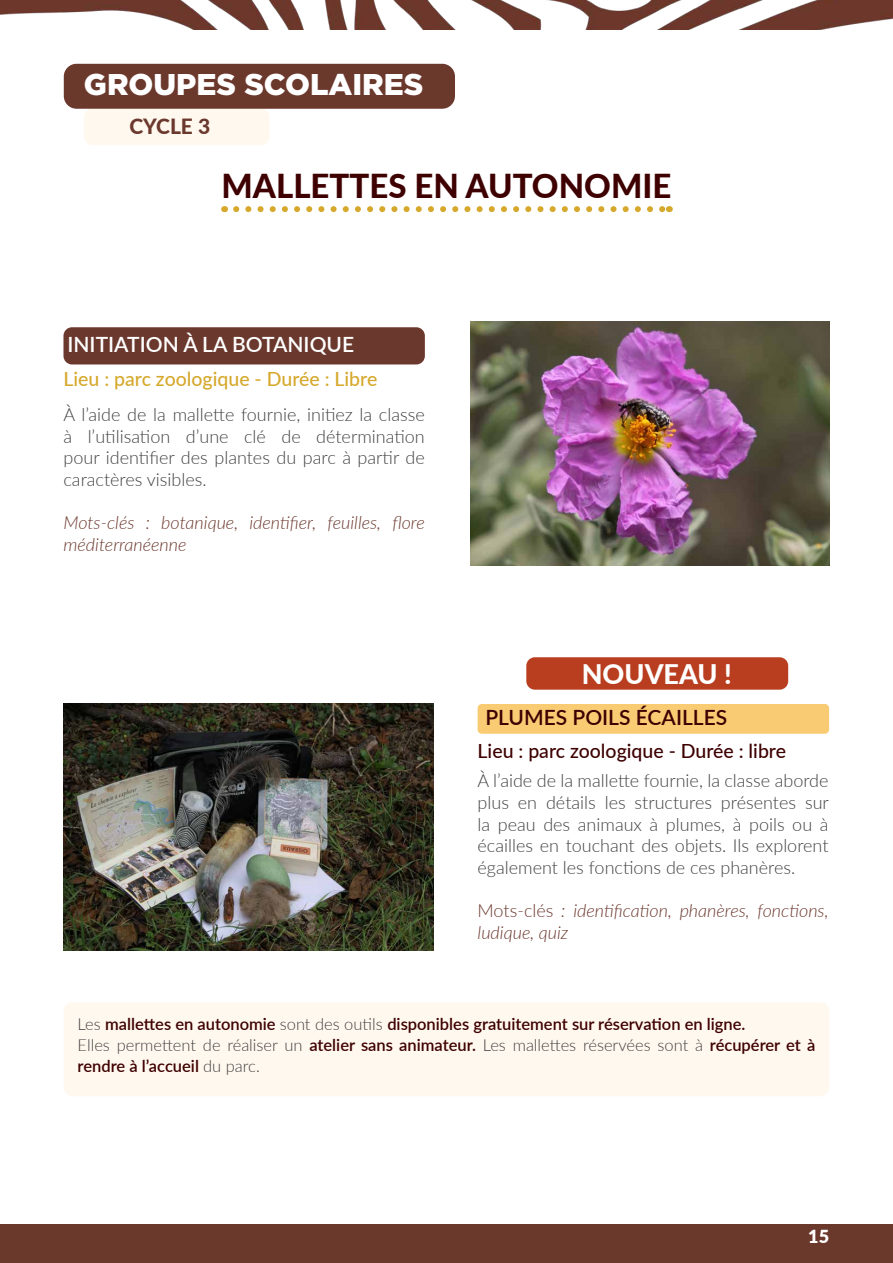
<style>
.page{position:relative;width:893px;height:1263px;background:#fff}
.page>*{position:absolute;margin:0;border:0;box-sizing:border-box;transform-origin:0 0}
.Corps_de_texte_-_Centrer{font:800 33px "Lato";color:#3e0000}
.Corps_de_texte_-_Aligner_à_gauche{font:900 30px "Gotham";color:#fff}
.Corps_de_texte_-_Centrer-2{font:800 27px "Lato";color:#fff}
.t1{font:600 21px "Lato";color:#fff}
.t2{font:600 21px "Lato";color:#3e0000}
.Corps_de_texte_-_Centrer-3{font:800 21px "Lato";color:#6b382d}
.t3{font:500 19.5px "Lato";color:#d6a92d}
.t4{font:500 19.5px "Lato";color:#3e0000}
.t5{font:300 18px/21.6px "Lato";color:#414042;text-align:justify}
.t6{font:italic 300 18px/21.6px "Lato";color:#6b382d}
.t7{font:900 18px "Lato";color:#fff}
.Corps_de_texte_-_Aligner_à_gauche-2{font:300 16.5px/21px "Lato";color:#414042}
.Corps_de_texte_-_Aligner_à_gauche-3{font:600 16.5px "Lato";color:#3e0000}
.s1{font-style:normal}
.s2{font-weight:300;color:#414042}
.s3{font-weight:600;color:#3e0000}
</style>
<div class="page">
<img style="left:471px;top:321px;width:358px;height:245px">
<div style="left:0;top:1224px;width:893px;height:39px;background:#6b382c"></div>
<img style="left:0;top:0;width:893px;height:29px">
<svg style="left:236px;top:206px;width:427px;height:6px"></svg>
<div style="left:63px;top:327px;width:362px;height:37px;background:#6b382d;border-radius:9px"></div>
<div style="left:84px;top:109px;width:186px;height:36px;background:#fff8ee;border-radius:9px"></div>
<div style="left:64px;top:64px;width:391px;height:45px;background:#6b382c;border-radius:13px"></div>
<div style="left:64px;top:1002px;width:765px;height:94px;background:#fff8ee;border-radius:9px"></div>
<img style="left:64px;top:703px;width:370px;height:247px">
<div style="left:478px;top:704px;width:351px;height:30px;background:#f9cc74;border-radius:4px"></div>
<div style="left:526px;top:657px;width:262px;height:33px;background:#b93d1f;border-radius:9px"></div>
<p class="Corps_de_texte_-_Aligner_à_gauche" style="left:84px;top:64px;width:341px">GROUPES SCOLAIRES</p>
<p class="Corps_de_texte_-_Centrer-3" style="left:129px;top:111px;width:82px">CYCLE 3</p>
<p class="Corps_de_texte_-_Centrer" style="left:222px;top:162px;width:451px">MALLETTES EN AUTONOMIE</p>
<p class="t1" style="left:67px;top:329px;width:288px">INITIATION À LA BOTANIQUE</p>
<p class="t3" style="left:63px;top:365px;width:315px">Lieu : parc zoologique - Durée : Libre</p>
<p class="t5" style="left:63px;top:403px;width:363px">À l’aide de la mallette fournie, initiez la classe à l’utilisation d’une clé de détermination pour identifier des plantes du parc à partir de caractères visibles.</p>
<p class="t6" style="left:63px;top:511px;width:363px">Mots-clés : botanique, identifier, feuilles, flore méditerranéenne</p>
<p class="Corps_de_texte_-_Centrer-2" style="left:582px;top:654px;width:152px">NOUVEAU !</p>
<p class="t2" style="left:485px;top:702px;width:243px">PLUMES POILS ÉCAILLES</p>
<p class="t4" style="left:478px;top:737px;width:310px">Lieu : parc zoologique - Durée : libre</p>
<p class="t5" style="left:478px;top:769px;width:353px">À l’aide de la mallette fournie, la classe aborde plus en détails les structures présentes sur la peau des animaux à plumes, à poils ou à écailles en touchant des objets. Ils explorent également les fonctions de ces phanères.</p>
<p class="t6" style="left:478px;top:899px;width:352px"><span class="s1">Mots-clés</span> : identification, phanères, fonctions, ludique, quiz</p>
<p class="Corps_de_texte_-_Aligner_à_gauche-3" style="left:78px;top:1011px;width:669px"><span class="s2">Les</span> mallettes en autonomie <span class="s2">sont des outils</span> disponibles gratuitement sur réservation en ligne.</p>
<p class="Corps_de_texte_-_Aligner_à_gauche-2" style="left:78px;top:1033px;width:739px">Elles permettent de réaliser un <span class="s3">atelier sans animateur.</span> Les mallettes réservées sont à <span class="s3">récupérer et à rendre à l’accueil</span> du parc.</p>
<p class="t7" style="left:808px;top:1223px;width:22px">15</p>
</div>
